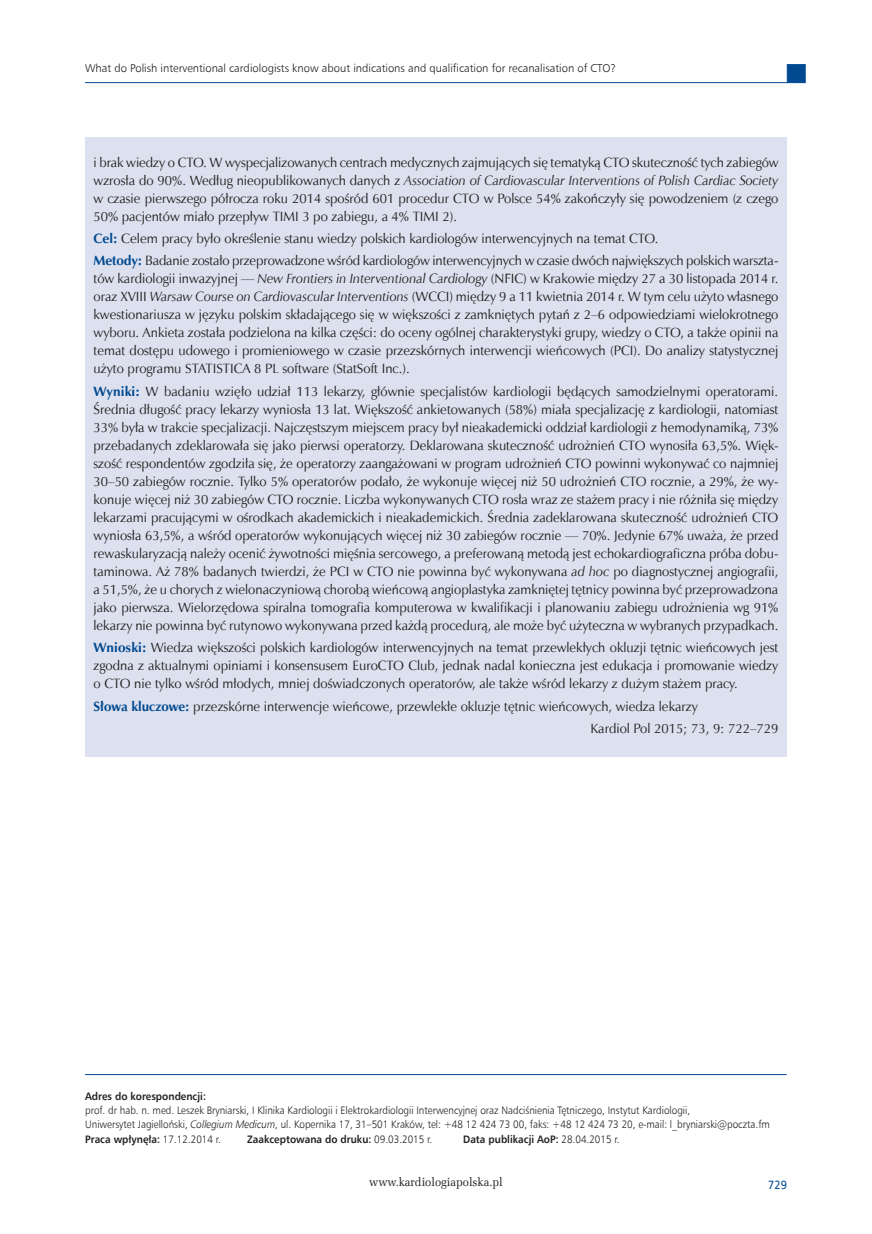
<style>
.page{position:relative;width:872px;height:1234px;background:#fff}
.page>*{position:absolute;margin:0;border:0;box-sizing:border-box;transform-origin:0 0}
._12_Streszczenie_pol{font:13.5px/18px "Zapf Humnst EU";color:#231f20;text-align:justify}
._11_Streszczenie_slo{font:13.5px "Zapf Humnst EU";color:#231f20}
._14_Streszczenie_Kar{font:13.5px "Zapf Humnst EU";color:#231f20}
.t1{font:12px "Zapf Ellipt EU";color:#231f20;scale:.95 1}
.t2{font:12px "Humnst 777 EU";color:#014990;scale:.9 1}
.t3{font:11.25px "Humnst 777 Lt EU";color:#231f20}
._05_Adres_do_korespo{font:10.8px/14.2px "Humnst 777 Lt EU";color:#231f20;scale:.92 1}
._05_Adres_do_korespo-2{font:700 10.8px "Humnst 777 EU";color:#231f20;scale:.92 1}
.s1{font-style:italic}
.s2{font-weight:700;color:#014990}
.s3{font-family:"Humnst 777 EU";font-weight:700}
.s4{font-family:"Humnst 777 Lt EU";font-weight:400}
</style>
<div class="page">
<hr style="left:85px;top:82px;width:702px;height:1px;background:#014990">
<div style="left:787px;top:64px;width:18px;height:19px;background:#014990;border:1px solid #014990"></div>
<div style="left:85px;top:138px;width:702px;height:619px;background:#dde1ef"></div>
<hr style="left:85px;top:1073px;width:701px;height:1px;background:#014990">
<p class="t3" style="left:85px;top:61px;width:532px">What do Polish interventional cardiologists know about indications and qualification for recanalisation of CTO?</p>
<p class="_12_Streszczenie_pol" style="left:94px;top:153px;width:686px">i brak wiedzy o CTO. W wyspecjalizowanych centrach medycznych zajmujących się tematyką CTO skuteczność tych zabiegów wzrosła do 90%. Według nieopublikowanych danych z <span class="s1">Association of Cardiovascular Interventions of Polish Cardiac Society </span>w czasie pierwszego półrocza roku 2014 spośród 601 procedur CTO w Polsce 54% zakończyły się powodzeniem (z czego 50% pacjentów miało przepływ TIMI 3 po zabiegu, a 4% TIMI 2).</p>
<p class="_12_Streszczenie_pol" style="left:94px;top:229px;width:566px"><span class="s2">Cel:</span> Celem pracy było określenie stanu wiedzy polskich kardiologów interwencyjnych na temat CTO.</p>
<p class="_12_Streszczenie_pol" style="left:94px;top:252px;width:686px"><span class="s2">Metody:</span> Badanie zostało przeprowadzone wśród kardiologów interwencyjnych w czasie dwóch największych polskich warszta&shy;tów kardiologii inwazyjnej — <span class="s1">New Frontiers in Interventional Cardiology</span> (NFIC) w Krakowie między 27 a 30 listopada 2014 r. oraz XVIII <span class="s1">Warsaw Course on Cardiovascular Interventions</span> (WCCI) między 9 a 11 kwietnia 2014 r. W tym celu użyto własnego kwestionariusza w języku polskim składającego się w większości z zamkniętych pytań z 2–6 odpowiedziami wielokrotnego wyboru. Ankieta została podzielona na kilka części: do oceny ogólnej charakterystyki grupy, wiedzy o CTO, a także opinii na temat dostępu udowego i promieniowego w czasie przezskórnych interwencji wieńcowych (PCI). Do analizy statystycznej użyto programu STATISTICA 8 PL software (StatSoft Inc.).</p>
<p class="_12_Streszczenie_pol" style="left:94px;top:382px;width:686px"><span class="s2">Wyniki:</span> W badaniu wzięło udział 113 lekarzy, głównie specjalistów kardiologii będących samodzielnymi operatorami.<br>Średnia długość pracy lekarzy wyniosła 13 lat. Większość ankietowanych (58%) miała specjalizację z kardiologii, natomiast 33% była w trakcie specjalizacji. Najczęstszym miejscem pracy był nieakademicki oddział kardiologii z hemodynamiką, 73% przebadanych zdeklarowała się jako pierwsi operatorzy. Deklarowana skuteczność udrożnień CTO wynosiła 63,5%. Więk&shy;szość respondentów zgodziła się, że operatorzy zaangażowani w program udrożnień CTO powinni wykonywać co najmniej 30–50 zabiegów rocznie. Tylko 5% operatorów podało, że wykonuje więcej niż 50 udrożnień CTO rocznie, a 29%, że wy&shy;konuje więcej niż 30 zabiegów CTO rocznie. Liczba wykonywanych CTO rosła wraz ze stażem pracy i nie różniła się między lekarzami pracującymi w ośrodkach akademickich i nieakademickich. Średnia zadeklarowana skuteczność udrożnień CTO wyniosła 63,5%, a wśród operatorów wykonujących więcej niż 30 zabiegów rocznie — 70%. Jedynie 67% uważa, że przed rewaskularyzacją należy ocenić żywotności mięśnia sercowego, a preferowaną metodą jest echokardiograficzna próba dobu&shy;taminowa. Aż 78% badanych twierdzi, że PCI w CTO nie powinna być wykonywana <span class="s1">ad hoc</span> po diagnostycznej angiografii, a 51,5%, że u chorych z wielonaczyniową chorobą wieńcową angioplastyka zamkniętej tętnicy powinna być przeprowadzona jako pierwsza. Wielorzędowa spiralna tomografia komputerowa w kwalifikacji i planowaniu zabiegu udrożnienia wg 91% lekarzy nie powinna być rutynowo wykonywana przed każdą procedurą, ale może być użyteczna w wybranych przypadkach.</p>
<p class="_12_Streszczenie_pol" style="left:94px;top:638px;width:686px"><span class="s2">Wnioski:</span> Wiedza większości polskich kardiologów interwencyjnych na temat przewlekłych okluzji tętnic wieńcowych jest zgodna z aktualnymi opiniami i konsensusem EuroCTO Club, jednak nadal konieczna jest edukacja i promowanie wiedzy o CTO nie tylko wśród młodych, mniej doświadczonych operatorów, ale także wśród lekarzy z dużym stażem pracy.</p>
<p class="_11_Streszczenie_slo" style="left:94px;top:697px;width:606px"><span class="s2">Słowa kluczowe:</span> przezskórne interwencje wieńcowe, przewlekłe okluzje tętnic wieńcowych, wiedza lekarzy</p>
<p class="_14_Streszczenie_Kar" style="left:590px;top:719px;width:189px">Kardiol Pol 2015; 73, 9: 722–729</p>
<p class="_05_Adres_do_korespo" style="left:85px;top:1088px;width:746px"><span class="s3">Adres do korespondencji:<br></span>prof. dr hab. n. med. Leszek Bryniarski, I Klinika Kardiologii i Elektrokardiologii Interwencyjnej oraz Nadciśnienia Tętniczego, Instytut Kardiologii,<br>Uniwersytet Jagielloński, <span class="s1">Collegium Medicum</span>, ul. Kopernika 17, 31–501 Kraków, tel: +48 12 424 73 00, faks: +48 12 424 73 20, e-mail: l_bryniarski@poczta.fm <span class="s3">Praca wpłynęła:</span> 17.12.2014 r.</p>
<p class="_05_Adres_do_korespo-2" style="left:247px;top:1131px;width:203px">Zaakceptowana do druku: <span class="s4">09.03.2015 r.</span></p>
<p class="_05_Adres_do_korespo-2" style="left:463px;top:1131px;width:171px">Data publikacji AoP: <span class="s4">28.04.2015 r.</span></p>
<p class="t1" style="left:369px;top:1173px;width:142px">www.kardiologiapolska.pl</p>
<p class="t2" style="left:768px;top:1176px;width:22px">729</p>
</div>
